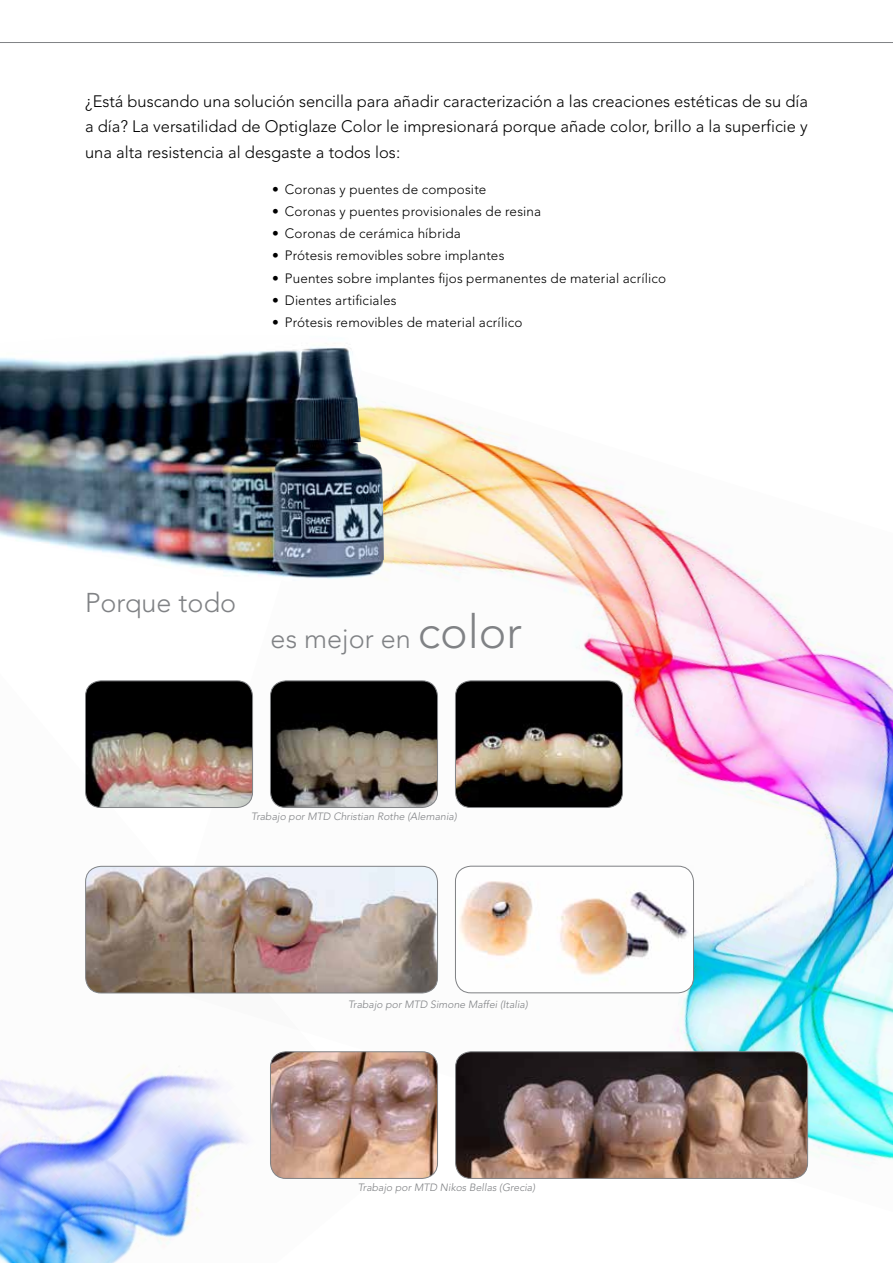
<style>
.page{position:relative;width:893px;height:1263px;background:#fff}
.page>*{position:absolute;margin:0;border:0;box-sizing:border-box;transform-origin:0 0}
.t1{font:300 27px "Avenir LT Std";color:#808285}
.t2{font:300 16.5px/25.5px "Avenir LT Std";color:#000;text-align:justify}
.t3{font:300 13.5px "Avenir LT Std";letter-spacing:.01em;color:#000}
.t4{font:italic 300 10.5px "Avenir LT Std";color:#808285}
.s1{font-size:46.5px}
</style>
<div class="page">
<img style="left:384px;top:405px;width:509px;height:774px">
<img style="left:0;top:624px;width:405px;height:639px">
<svg style="left:0;top:42px;width:893px;height:1px"></svg>
<img style="left:456px;top:1052px;width:351px;height:126px">
<div style="left:455px;top:1051px;width:353px;height:128px;border:1px solid #808285;border-radius:16px"></div>
<img style="left:270px;top:1052px;width:167px;height:126px">
<div style="left:270px;top:1051px;width:168px;height:128px;border:1px solid #808285;border-radius:16px"></div>
<img style="left:85px;top:681px;width:168px;height:126px">
<div style="left:85px;top:680px;width:168px;height:128px;border:1px solid #808285;border-radius:16px"></div>
<img style="left:455px;top:681px;width:167px;height:126px">
<div style="left:455px;top:680px;width:168px;height:128px;border:1px solid #808285;border-radius:16px"></div>
<img style="left:270px;top:681px;width:167px;height:126px">
<div style="left:270px;top:680px;width:168px;height:128px;border:1px solid #808285;border-radius:16px"></div>
<img style="left:0;top:343px;width:384px;height:236px">
<img style="left:86px;top:866px;width:351px;height:127px">
<div style="left:85px;top:866px;width:353px;height:127px;border:1px solid #808285;border-radius:16px"></div>
<img style="left:455px;top:866px;width:238px;height:127px">
<p class="t2" style="left:85px;top:88px;width:724px">¿Está buscando una solución sencilla para añadir caracterización a las creaciones estéticas de su día a día? La versatilidad de Optiglaze Color le impresionará porque añade color, brillo a la superficie y una alta resistencia al desgaste a todos los:</p>
<p class="t3" style="left:272px;top:181px;width:216px">• Coronas y puentes de composite</p>
<p class="t3" style="left:272px;top:203px;width:270px">• Coronas y puentes provisionales de resina</p>
<p class="t3" style="left:272px;top:225px;width:190px">• Coronas de cerámica híbrida</p>
<p class="t3" style="left:272px;top:248px;width:234px">• Prótesis removibles sobre implantes</p>
<p class="t3" style="left:272px;top:270px;width:396px">• Puentes sobre implantes fijos permanentes de material acrílico</p>
<p class="t3" style="left:272px;top:292px;width:126px">• Dientes artificiales</p>
<p class="t3" style="left:272px;top:314px;width:252px">• Prótesis removibles de material acrílico</p>
<h1 class="t1" style="left:85px;top:586px;width:153px">Porque todo</h1>
<h1 class="t1" style="left:271px;top:622px;width:253px">es mejor en <span class="s1">color</span></h1>
<p class="t4" style="left:251px;top:810px;width:207px">Trabajo por MTD Christian Rothe (Alemania)</p>
<p class="t4" style="left:348px;top:998px;width:181px">Trabajo por MTD Simone Maffei (Italia)</p>
<p class="t4" style="left:358px;top:1181px;width:179px">Trabajo por MTD Nikos Bellas (Grecia)</p>
</div>
